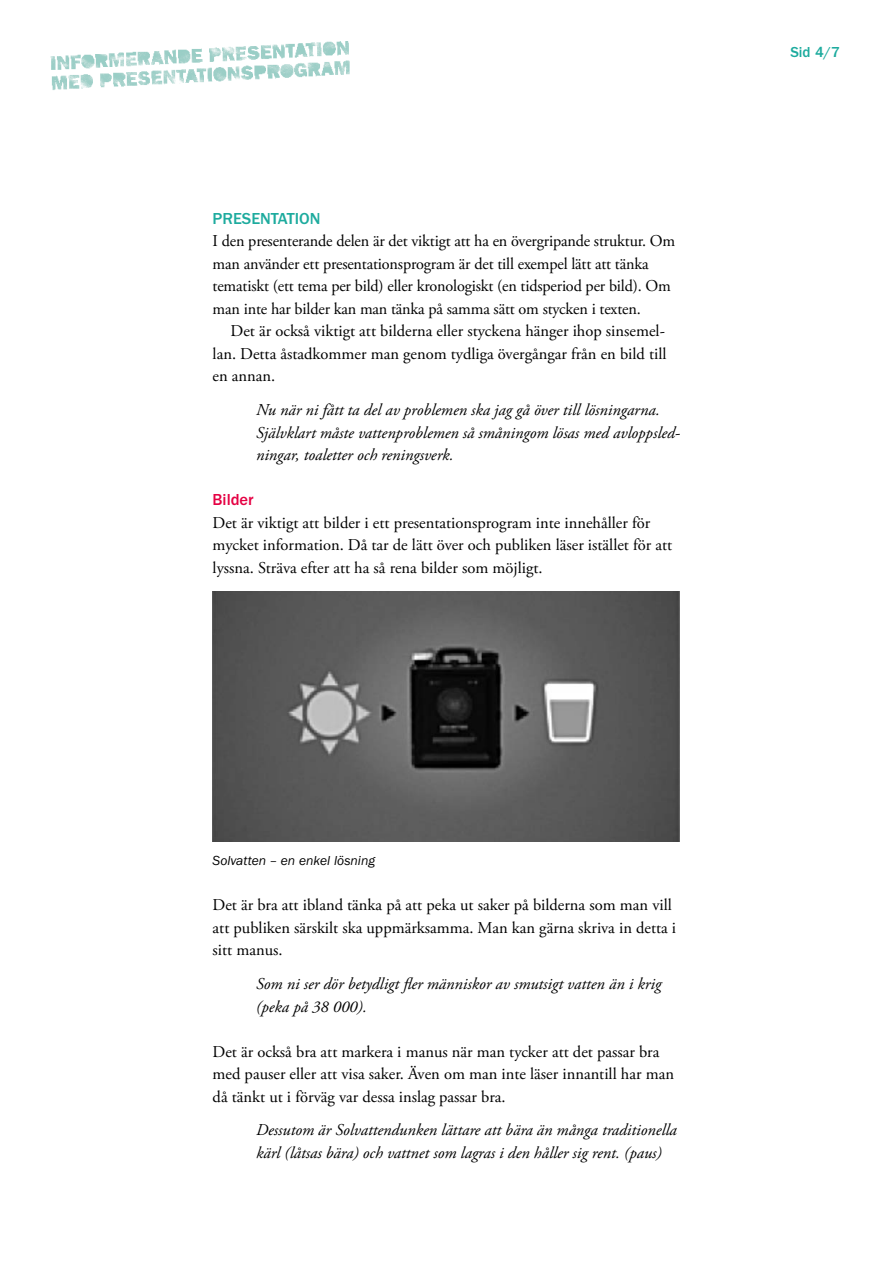
<style>
.page{position:relative;width:893px;height:1263px;background:#fff}
.page>*{position:absolute;margin:0;border:0;box-sizing:border-box;transform-origin:0 0}
.t1{font:16.5px/22.5px "Adobe Garamond Pro";color:#000}
.t2{font:italic 16.5px/22.5px "Adobe Garamond Pro";color:#000}
.t3{font:500 16.5px "ITC Franklin Gothic Std";color:#1dab9e}
.t4{font:500 16.5px "ITC Franklin Gothic Std";color:#e50043}
.t5{font:500 15px "ITC Franklin Gothic Std";color:#1dab9e}
.t6{font:italic 13.5px "ITC Franklin Gothic Std";color:#000}
</style>
<div class="page">
<img style="left:50px;top:41px;width:300px;height:49px">
<img style="left:213px;top:591px;width:466px;height:251px">
<p class="t3" style="left:213px;top:209px;width:109px">PRESENTATION</p>
<p class="t1" style="left:213px;top:231px;width:464px">I den presenterande delen är det viktigt att ha en övergripande struktur. Om man använder ett presentationsprogram är det till exempel lätt att tänka tematiskt (ett tema per bild) eller kronologiskt (en tidsperiod per bild). Om man inte har bilder kan man tänka på samma sätt om stycken i texten.</p>
<p class="t1" style="left:213px;top:321px;width:455px;text-align:justify;text-indent:18px">Det är också viktigt att bilderna eller styckena hänger ihop sinsemel&shy;lan. Detta åstadkommer man genom tydliga övergångar från en bild till en annan.</p>
<p class="t2" style="left:256px;top:399px;width:426px">Nu när ni fått ta del av problemen ska jag gå över till lösningarna.<br>Självklart måste vattenproblemen så småningom lösas med avloppsled&shy;ningar, toaletter och reningsverk.</p>
<p class="t4" style="left:213px;top:490px;width:43px">Bilder</p>
<p class="t1" style="left:213px;top:512px;width:461px">Det är viktigt att bilder i ett presentationsprogram inte innehåller för mycket information. Då tar de lätt över och publiken läser istället för att lyssna. Sträva efter att ha så rena bilder som möjligt.</p>
<p class="t5" style="left:790px;top:44px;width:51px">Sid 4/7</p>
<p class="t6" style="left:213px;top:853px;width:164px">Solvatten – en enkel lösning</p>
<p class="t1" style="left:213px;top:894px;width:465px">Det är bra att ibland tänka på att peka ut saker på bilderna som man vill att publiken särskilt ska uppmärksamma. Man kan gärna skriva in detta i sitt manus.</p>
<p class="t2" style="left:256px;top:973px;width:407px">Som ni ser dör betydligt fer människor av smutsigt vatten än i krig (peka på 38 000).</p>
<p class="t1" style="left:213px;top:1041px;width:463px">Det är också bra att markera i manus när man tycker att det passar bra med pauser eller att visa saker. Även om man inte läser innantill har man då tänkt ut i förväg var dessa inslag passar bra.</p>
<p class="t2" style="left:256px;top:1119px;width:422px">Dessutom är Solvattendunken lättare att bära än många traditionella kärl (låtsas bära) och vattnet som lagras i den håller sig rent. (paus)</p>
</div>
